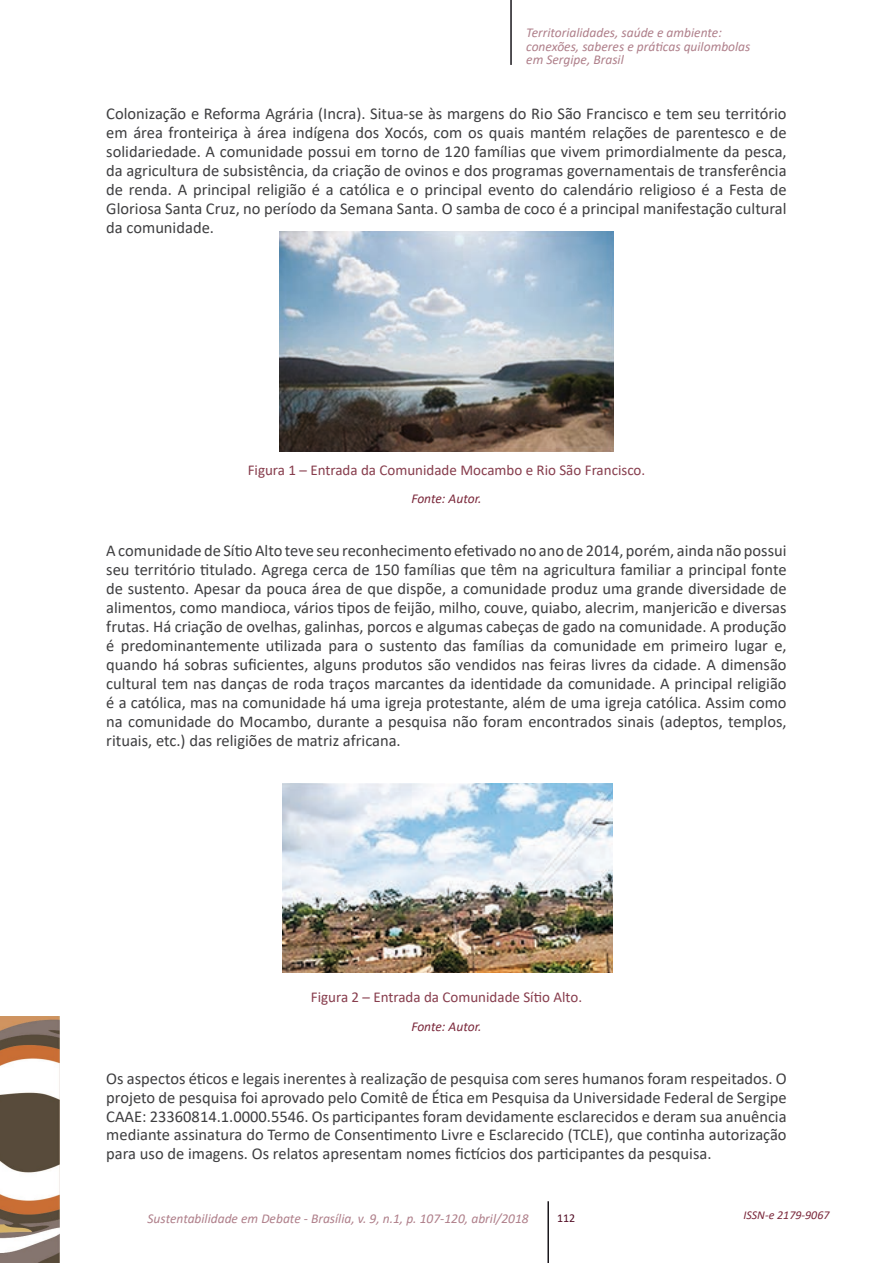
<style>
.page{position:relative;width:893px;height:1263px;background:#fff}
.page>*{position:absolute;margin:0;border:0;box-sizing:border-box;transform-origin:0 0}
.t1{font:16.5px/18.9px "Calibri";color:#3e3e40;text-align:justify}
.t2{font:15px "Calibri";color:#873d4d}
.t3{font:italic 13.5px/13.5px "Calibri";color:#af7f8a}
.t4{font:italic 13.5px "Calibri";letter-spacing:-.005em;color:#7a273a}
.t5{font:italic 12px "Calibri";color:#7a273a}
.t6{font:12px "Calibri";color:#520d25}
</style>
<div class="page">
<hr style="left:510px;top:0;width:2px;height:65px;background:#1a171c">
<img style="left:0;top:1016px;width:60px;height:247px">
<hr style="left:547px;top:1201px;width:2px;height:62px;background:#1a171c">
<img style="left:279px;top:232px;width:335px;height:220px">
<img style="left:282px;top:783px;width:330px;height:190px">
<p class="t3" style="left:526px;top:26px;width:226px">Territorialidades, saúde e ambiente: conexões, saberes e práticas quilombolas em Sergipe, Brasil</p>
<p class="t1" style="left:106px;top:103px;width:682px">Colonização e Reforma Agrária (Incra). Situa-se às margens do Rio São Francisco e tem seu território em área fronteiriça à área indígena dos Xocós, com os quais mantém relações de parentesco e de solidariedade. A comunidade possui em torno de 120 famílias que vivem primordialmente da pesca, da agricultura de subsistência, da criação de ovinos e dos programas governamentais de transferência de renda. A principal religião é a católica e o principal evento do calendário religioso é a Festa de Gloriosa Santa Cruz, no período da Semana Santa. O samba de coco é a principal manifestação cultural da comunidade.</p>
<p class="t2" style="left:248px;top:459px;width:399px">Figura 1 – Entrada da Comunidade Mocambo e Rio São Francisco.</p>
<p class="t4" style="left:411px;top:489px;width:72px">Fonte: Autor.</p>
<p class="t1" style="left:106px;top:541px;width:682px">A comunidade de Sítio Alto teve seu reconhecimento efetivado no ano de 2014, porém, ainda não possui seu território titulado. Agrega cerca de 150 famílias que têm na agricultura familiar a principal fonte de sustento. Apesar da pouca área de que dispõe, a comunidade produz uma grande diversidade de alimentos, como mandioca, vários tipos de feijão, milho, couve, quiabo, alecrim, manjericão e diversas frutas. Há criação de ovelhas, galinhas, porcos e algumas cabeças de gado na comunidade. A produção é predominantemente utilizada para o sustento das famílias da comunidade em primeiro lugar e, quando há sobras suficientes, alguns produtos são vendidos nas feiras livres da cidade. A dimensão cultural tem nas danças de roda traços marcantes da identidade da comunidade. A principal religião é a católica, mas na comunidade há uma igreja protestante, além de uma igreja católica. Assim como na comunidade do Mocambo, durante a pesquisa não foram encontrados sinais (adeptos, templos, rituais, etc.) das religiões de matriz africana.</p>
<p class="t2" style="left:311px;top:987px;width:273px">Figura 2 – Entrada da Comunidade Sítio Alto.</p>
<p class="t4" style="left:411px;top:1017px;width:72px">Fonte: Autor.</p>
<p class="t1" style="left:106px;top:1068px;width:682px">Os aspectos éticos e legais inerentes à realização de pesquisa com seres humanos foram respeitados. O projeto de pesquisa foi aprovado pelo Comitê de Ética em Pesquisa da Universidade Federal de Sergipe CAAE: 23360814.1.0000.5546. Os participantes foram devidamente esclarecidos e deram sua anuência mediante assinatura do Termo de Consentimento Livre e Esclarecido (TCLE), que continha autorização para uso de imagens. Os relatos apresentam nomes fictícios dos participantes da pesquisa.</p>
<p class="t3" style="left:148px;top:1211px;width:383px">Sustentabilidade em Debate - Brasília, v. 9, n.1, p. 107-120, abril/2018</p>
<p class="t5" style="left:743px;top:1206px;width:88px">ISSN-e 2179-9067</p>
<p class="t6" style="left:557px;top:1209px;width:20px">112</p>
</div>
